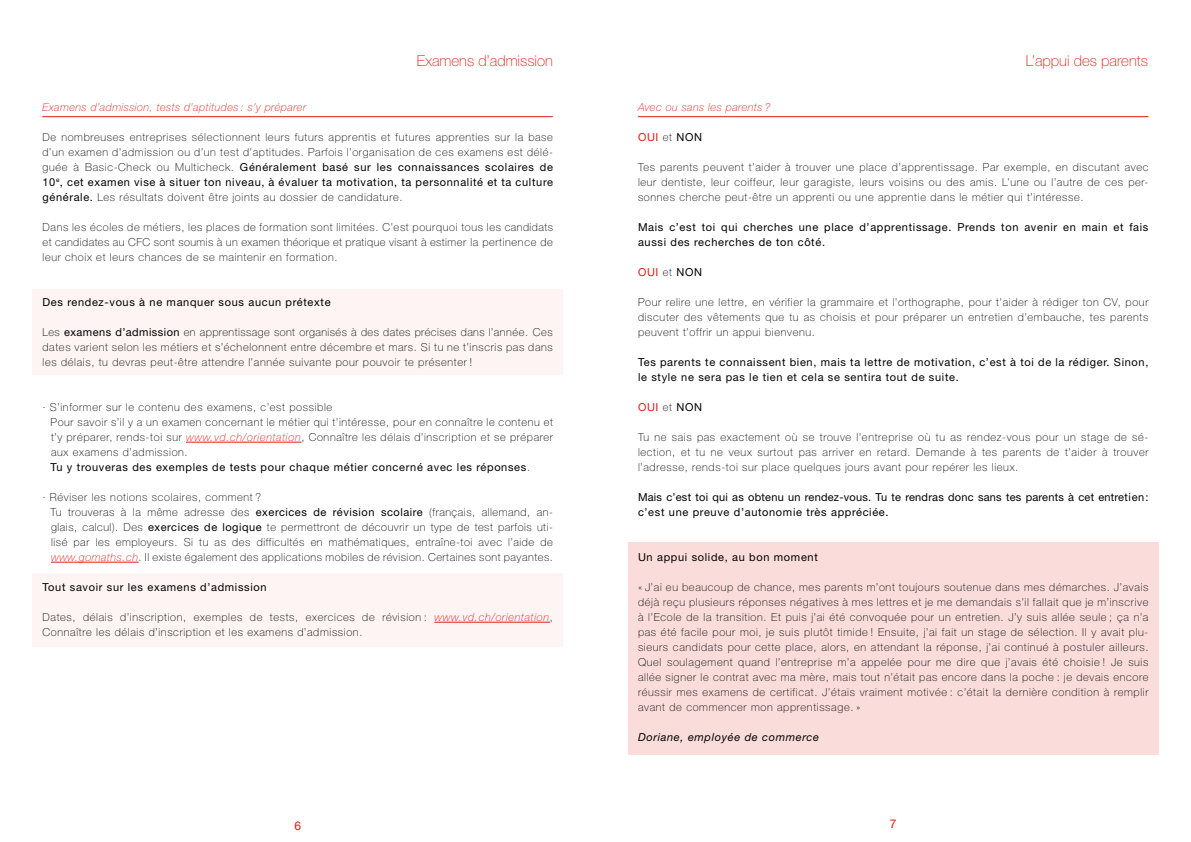
<style>
.page{position:relative;width:1191px;height:842px;background:#fff}
.page>*{position:absolute;margin:0;border:0;box-sizing:border-box;transform-origin:0 0}
.t1{font:100 15px "Helvetica Neue LT Pro";color:#df1b12}
.t2{font:12px "Helvetica Neue LT Pro";color:#df1b12}
.t3{font:100 11px/15px "Helvetica Neue LT Pro";letter-spacing:.06em;color:#000;text-align:justify}
.t4{font:11px/15px "Helvetica Neue LT Pro";letter-spacing:.06em;color:#000}
.t5{font:11px/15px "Helvetica Neue LT Pro";letter-spacing:.02em;color:#000}
.t6{font:italic 100 11px "Helvetica Neue LT Pro";letter-spacing:.04em;color:#df1b12}
.t7{font:italic 11px "Helvetica Neue LT Pro";letter-spacing:.06em;color:#000}
.t8{font:11px "Helvetica Neue LT Pro";letter-spacing:.06em;color:#df1b12}
.s1{font-weight:400}
.s2{color:#df1b12}
.s3{font-style:italic;color:#df1b12}
.s4{font-weight:100;color:#000}
.s5{color:#000}
</style>
<div class="page">
<div style="left:32px;top:289px;width:530px;height:85px;background:#fdf4f3"></div>
<div style="left:32px;top:573px;width:530px;height:73px;background:#fdf4f3"></div>
<div style="left:628px;top:542px;width:530px;height:213px;background:#fadddb"></div>
<hr style="left:42px;top:116px;width:511px;height:1px;background:#df1b12">
<hr style="left:638px;top:116px;width:510px;height:1px;background:#df1b12">
<hr style="left:186px;top:442px;width:115px;height:1px;background:#df1b12">
<hr style="left:51px;top:562px;width:88px;height:1px;background:#df1b12">
<hr style="left:434px;top:622px;width:116px;height:1px;background:#df1b12">
<h1 class="t1" style="left:417px;top:52px;width:137px">Examens d’admission</h1>
<h1 class="t1" style="left:1025px;top:52px;width:124px">L’appui des parents</h1>
<p class="t6" style="left:43px;top:101px;width:265px">Examens d’admission, tests d’aptitudes : s’y préparer</p>
<p class="t3" style="left:43px;top:129px;width:512px">De nombreuses entreprises sélectionnent leurs futurs apprentis et futures apprenties sur la base d’un examen d’admission ou d’un test d’aptitudes. Parfois l’organisation de ces examens est délé&shy;guée à Basic-Check ou Multicheck. <span class="s1">Généralement basé sur les connaissances scolaires de 10</span><sup>e</sup><span class="s1">, cet examen vise à situer ton niveau, à évaluer ta motivation, ta personnalité et ta culture générale.</span> Les résultats doivent être joints au dossier de candidature.</p>
<p class="t3" style="left:43px;top:219px;width:512px">Dans les écoles de métiers, les places de formation sont limitées. C’est pourquoi tous les candidats et candidates au CFC sont soumis à un examen théorique et pratique visant à estimer la pertinence de leur choix et leurs chances de se maintenir en formation.</p>
<p class="t4" style="left:43px;top:294px;width:289px">Des rendez-vous à ne manquer sous aucun prétexte</p>
<p class="t3" style="left:43px;top:324px;width:512px">Les <span class="s1">examens d’admission</span> en apprentissage sont organisés à des dates précises dans l’année. Ces dates varient selon les métiers et s’échelonnent entre décembre et mars. Si tu ne t’inscris pas dans les délais, tu devras peut-être attendre l’année suivante pour pouvoir te présenter !</p>
<p class="t3" style="left:51px;top:399px;width:504px;text-align:left;text-indent:-8px"><span class="s2">·</span> S’informer sur le contenu des examens, c’est possible<br>Pour savoir s’il y a un examen concernant le métier qui t’intéresse, pour en connaître le contenu et t’y préparer, rends-toi sur <span class="s3">www.vd.ch/orientation</span>, Connaître les délais d’inscription et se préparer aux examens d’admission.<br><span class="s1">Tu y trouveras des exemples de tests pour chaque métier concerné avec les réponses</span>.</p>
<p class="t3" style="left:51px;top:490px;width:504px;text-align:left;text-indent:-8px"><span class="s2">·</span> Réviser les notions scolaires, comment ?<br>Tu trouveras à la même adresse des <span class="s1">exercices de révision scolaire</span> (français, allemand, an&shy;glais, calcul). Des <span class="s1">exercices de logique</span> te permettront de découvrir un type de test parfois uti&shy;lisé par les employeurs. Si tu as des difficultés en mathématiques, entraîne-toi avec l’aide de <span class="s3">www.gomaths.ch</span>. Il existe également des applications mobiles de révision. Certaines sont payantes.</p>
<p class="t4" style="left:43px;top:579px;width:225px">Tout savoir sur les examens d’admission</p>
<p class="t3" style="left:43px;top:610px;width:512px">Dates, délais d’inscription, exemples de tests, exercices de révision : <span class="s3">www.vd.ch/orientation</span>,<br>Connaître les délais d’inscription et les examens d’admission.</p>
<p class="t6" style="left:638px;top:101px;width:134px">Avec ou sans les parents ?</p>
<p class="t8" style="left:638px;top:130px;width:66px">OUI <span class="s4">et</span> <span class="s5">NON</span></p>
<p class="t3" style="left:638px;top:160px;width:512px">Tes parents peuvent t’aider à trouver une place d’apprentissage. Par exemple, en discutant avec leur dentiste, leur coiffeur, leur garagiste, leurs voisins ou des amis. L’une ou l’autre de ces per&shy;sonnes cherche peut-être un apprenti ou une apprentie dans le métier qui t’intéresse.</p>
<p class="t4" style="left:638px;top:219px;width:512px">Mais c’est toi qui cherches une place d’apprentissage. Prends ton avenir en main et fais aussi des recherches de ton côté.</p>
<p class="t8" style="left:638px;top:265px;width:66px">OUI <span class="s4">et</span> <span class="s5">NON</span></p>
<p class="t3" style="left:638px;top:295px;width:512px">Pour relire une lettre, en vérifier la grammaire et l’orthographe, pour t’aider à rédiger ton CV, pour discuter des vêtements que tu as choisis et pour préparer un entretien d’embauche, tes parents peuvent t’offrir un appui bienvenu.</p>
<p class="t4" style="left:638px;top:354px;width:512px">Tes parents te connaissent bien, mais ta lettre de motivation, c’est à toi de la rédiger. Sinon, le style ne sera pas le tien et cela se sentira tout de suite.</p>
<p class="t8" style="left:638px;top:400px;width:66px">OUI <span class="s4">et</span> <span class="s5">NON</span></p>
<p class="t3" style="left:638px;top:430px;width:512px">Tu ne sais pas exactement où se trouve l’entreprise où tu as rendez-vous pour un stage de sé&shy;lection, et tu ne veux surtout pas arriver en retard. Demande à tes parents de t’aider à trouver l’adresse, rends-toi sur place quelques jours avant pour repérer les lieux.</p>
<p class="t5" style="left:638px;top:489px;width:512px">Mais c’est toi qui as obtenu un rendez-vous. Tu te rendras donc sans tes parents à cet entretien: c’est une preuve d’autonomie très appréciée.</p>
<p class="t4" style="left:638px;top:549px;width:181px">Un appui solide, au bon moment</p>
<p class="t3" style="left:638px;top:579px;width:512px">« J’ai eu beaucoup de chance, mes parents m’ont toujours soutenue dans mes démarches. J’avais déjà reçu plusieurs réponses négatives à mes lettres et je me demandais s’il fallait que je m’inscrive à l’Ecole de la transition. Et puis j’ai été convoquée pour un entretien. J’y suis allée seule ; ça n’a pas été facile pour moi, je suis plutôt timide ! Ensuite, j’ai fait un stage de sélection. Il y avait plu&shy;sieurs candidats pour cette place, alors, en attendant la réponse, j’ai continué à postuler ailleurs.<br>Quel soulagement quand l’entreprise m’a appelée pour me dire que j’avais été choisie ! Je suis allée signer le contrat avec ma mère, mais tout n’était pas encore dans la poche : je devais encore réussir mes examens de certificat. J’étais vraiment motivée : c’était la dernière condition à remplir avant de commencer mon apprentissage. »</p>
<p class="t7" style="left:638px;top:730px;width:182px">Doriane, employée de commerce</p>
<p class="t2" style="left:294px;top:819px;width:8px">6</p>
<p class="t2" style="left:890px;top:816px;width:8px">7</p>
</div>
